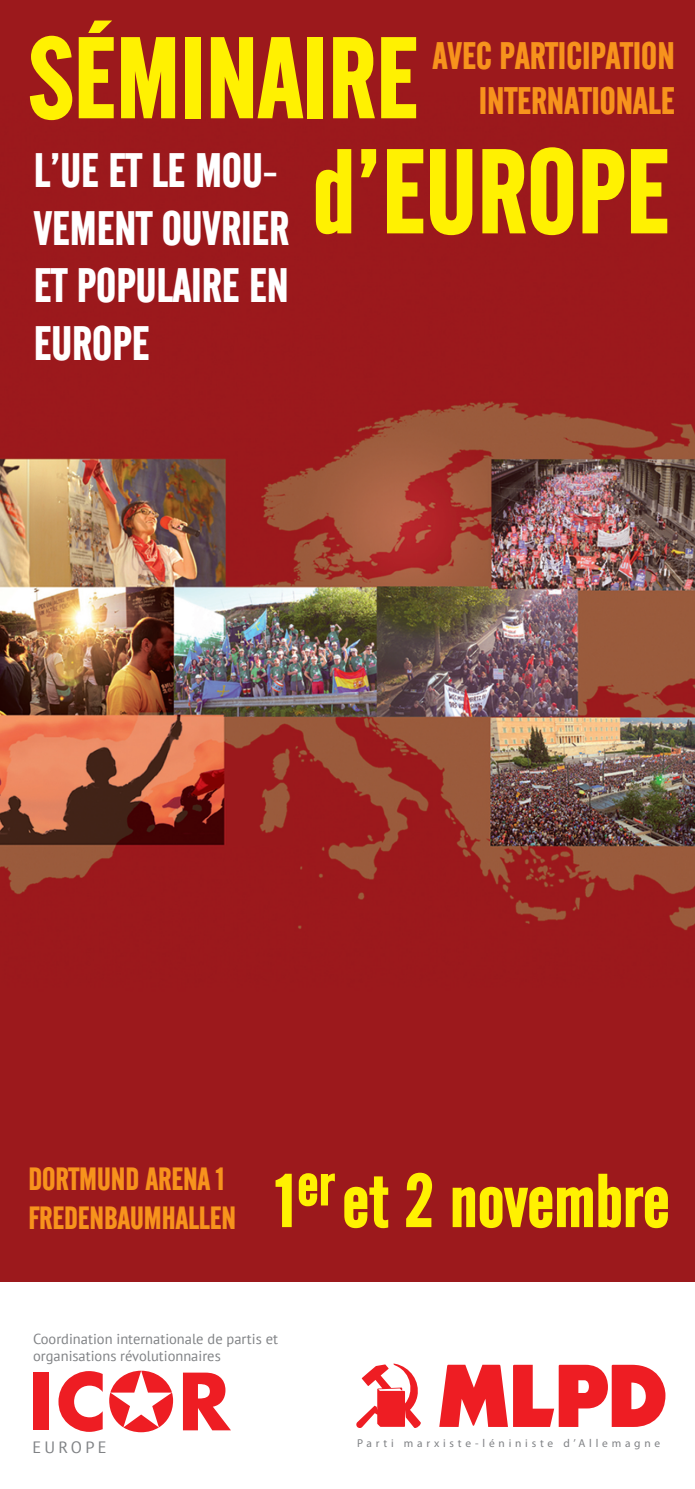
<style>
.page{position:relative;width:695px;height:1489px;background:#fff}
.page>*{position:absolute;margin:0;border:0;box-sizing:border-box;transform-origin:0 0}
.t1{font:700 119.25px "Zinnig";color:#fff101}
.t2{font:700 115px "Zinnig";color:#fff101}
.t3{font:700 75.5px "Zinnig";color:#fff101}
.t4{font:700 60.5px "Zinnig";color:#fff101}
.t5{font:700 48px/57.5px "Zinnig";color:#fff}
.t6{font:700 38px/45.8px "Zinnig";color:#f7931d;text-align:right}
.t7{font:700 32px "Zinnig";color:#f7931d}
.t8{font:16.5px "PT Sans";letter-spacing:.2em;color:#808285}
.t9{font:14.5px "PT Sans";color:#808285}
.t10{font:11.5px "Myriad Pro";letter-spacing:.33em;color:#808285}
</style>
<div class="page">
<svg style="left:439px;top:1364px;width:226px;height:62px"></svg>
<svg style="left:356px;top:1363px;width:65px;height:65px"></svg>
<div style="left:33px;top:1372px;width:15px;height:58px;background:#ee1d23"></div>
<svg style="left:58px;top:1371px;width:45px;height:60px"></svg>
<svg style="left:183px;top:1372px;width:48px;height:58px"></svg>
<svg style="left:109px;top:1370px;width:64px;height:61px"></svg>
<img style="left:0;top:0;width:694px;height:1281px">
<p class="t2" style="left:28px;top:14px;width:391px">SÉMINAIRE</p>
<p class="t1" style="left:312px;top:126px;width:358px">d’EUROPE</p>
<p class="t6" style="left:432px;top:33px;width:243px">AVEC PARTICIPATION<br>INTERNATIONALE</p>
<p class="t5" style="left:34px;top:142px;width:257px">L’UE ET LE MOU-<br>VEMENT OUVRIER<br>ET POPULAIRE EN<br>EUROPE</p>
<p class="t7" style="left:28px;top:1161px;width:198px">DORTMUND ARENA 1</p>
<p class="t7" style="left:28px;top:1199px;width:209px">FREDENBAUMHALLEN</p>
<p class="t3" style="left:276px;top:1158px;width:394px">1 et 2 novembre</p>
<p class="t4" style="left:297px;top:1150px;width:39px">er</p>
<p class="t9" style="left:33px;top:1329px;width:246px">Coordination internationale de partis et</p>
<p class="t9" style="left:33px;top:1346px;width:189px">organisations révolutionnaires</p>
<p class="t8" style="left:32px;top:1436px;width:76px">EUROPE</p>
<p class="t10" style="left:357px;top:1435px;width:305px">Parti marxiste-léniniste d’Allemagne</p>
</div>
